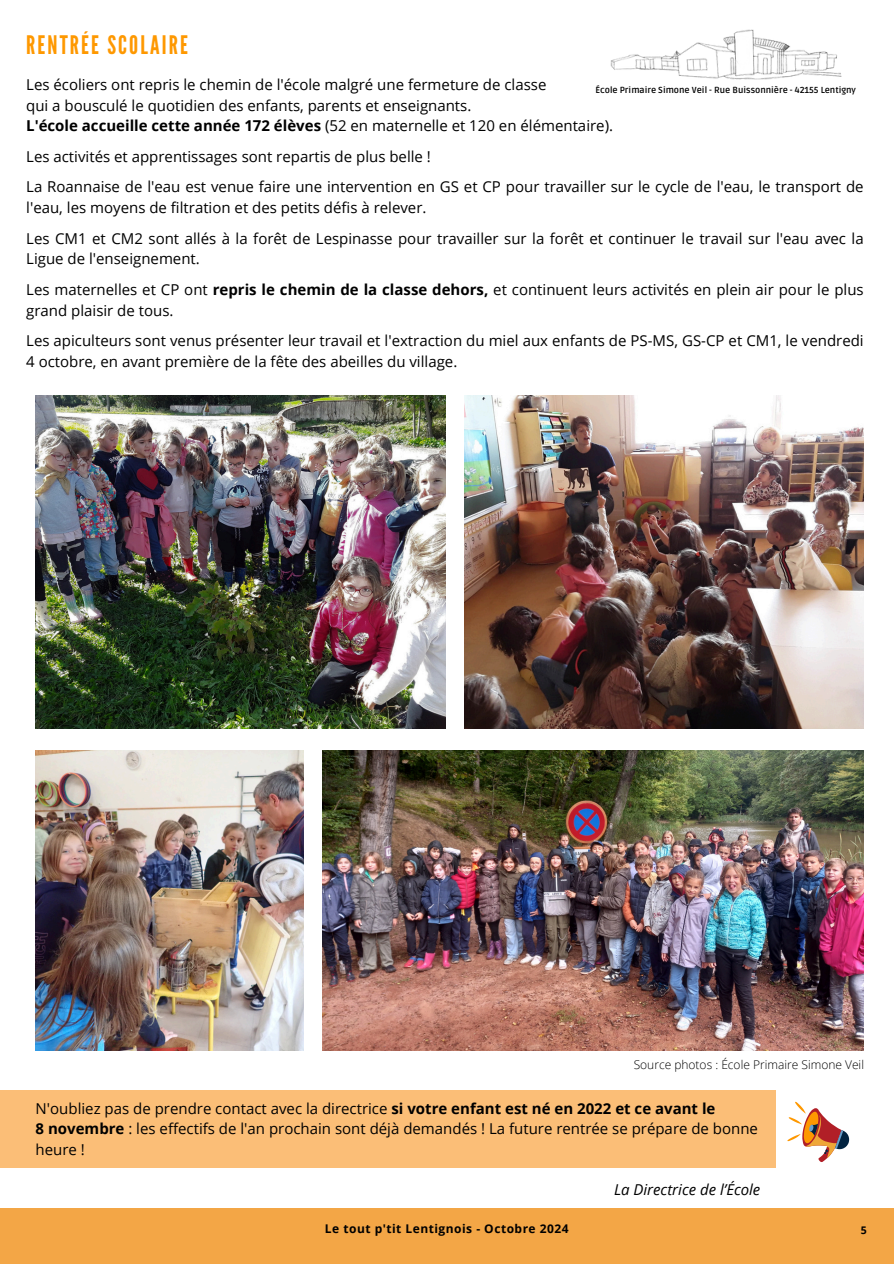
<style>
.page{position:relative;width:894px;height:1264px;background:#fff}
.page>*{position:absolute;margin:0;border:0;box-sizing:border-box;transform-origin:0 0}
.t1{font:25.5px "League Gothic";letter-spacing:.085em;color:#fe9800}
.t2{font:15px/20.7px "Open Sans";color:#000}
.t3{font:italic 15px "Open Sans";color:#000}
.t4{font:300 12px "Open Sans";color:#000}
.t5{font:700 12px "Open Sans";letter-spacing:.04em;color:#000}
.t6{font:700 10.5px "Open Sans";color:#000}
.t7{font:700 8.7px "Ruda";color:#000}
.s1{font-weight:700}
</style>
<div class="page">
<div style="left:0;top:1208px;width:893px;height:55px;background:#f3a646"></div>
<img style="left:36px;top:395px;width:409px;height:333px">
<img style="left:464px;top:395px;width:399px;height:333px">
<img style="left:610px;top:30px;width:232px;height:49px">
<svg style="left:787px;top:1101px;width:62px;height:60px"></svg>
<img style="left:36px;top:750px;width:267px;height:300px">
<img style="left:323px;top:750px;width:540px;height:300px">
<div style="left:0;top:1090px;width:775px;height:77px;background:#fbbe77"></div>
<p class="t1" style="left:26px;top:30px;width:163px">RENTRÉE SCOLAIRE</p>
<p class="t2" style="left:26px;top:74px;width:588px">Les écoliers ont repris le chemin de l'école malgré une fermeture de classe<br>qui a bousculé le quotidien des enfants, parents et enseignants.<br><span class="s1">L'école accueille cette année 172 élèves</span> (52 en maternelle et 120 en élémentaire).</p>
<p class="t2" style="left:26px;top:146px;width:406px">Les activités et apprentissages sont repartis de plus belle !</p>
<h1 class="t2" style="left:26px;top:176px;width:838px">La Roannaise de l'eau est venue faire une intervention en GS et CP pour travailler sur le cycle de l'eau, le transport de l'eau, les moyens de filtration et des petits défis à relever.</h1>
<h2 class="t2" style="left:26px;top:227px;width:838px">Les CM1 et CM2 sont allés à la forêt de Lespinasse pour travailler sur la forêt et continuer le travail sur l'eau avec la<br>Ligue de l'enseignement.</h2>
<h2 class="t2" style="left:26px;top:279px;width:838px">Les maternelles et CP ont <span class="s1">repris le chemin de la classe dehors,</span> et continuent leurs activités en plein air pour le plus grand plaisir de tous.</h2>
<h2 class="t2" style="left:26px;top:330px;width:838px">Les apiculteurs sont venus présenter leur travail et l'extraction du miel aux enfants de PS-MS, GS-CP et CM1, le vendredi<br>4 octobre, en avant première de la fête des abeilles du village.</h2>
<h2 class="t7" style="left:595px;top:85px;width:262px">École Primaire Simone Veil - Rue Buissonnière - 42155 Lentigny</h2>
<h4 class="t4" style="left:633px;top:1055px;width:232px">Source photos : École Primaire Simone Veil</h4>
<h2 class="t2" style="left:36px;top:1098px;width:723px;line-height:20.2px">N'oubliez pas de prendre contact avec la directrice <span class="s1">si votre enfant est né en 2022 et ce avant le<br>8 novembre</span> : les effectifs de l'an prochain sont déjà demandés ! La future rentrée se prépare de bonne heure !</h2>
<h3 class="t5" style="left:325px;top:1220px;width:245px">Le tout p'tit Lentignois - Octobre 2024</h3>
<h2 class="t3" style="left:614px;top:1179px;width:148px">La Directrice de l’École</h2>
<h2 class="t6" style="left:860px;top:1222px;width:7px">5</h2>
</div>
